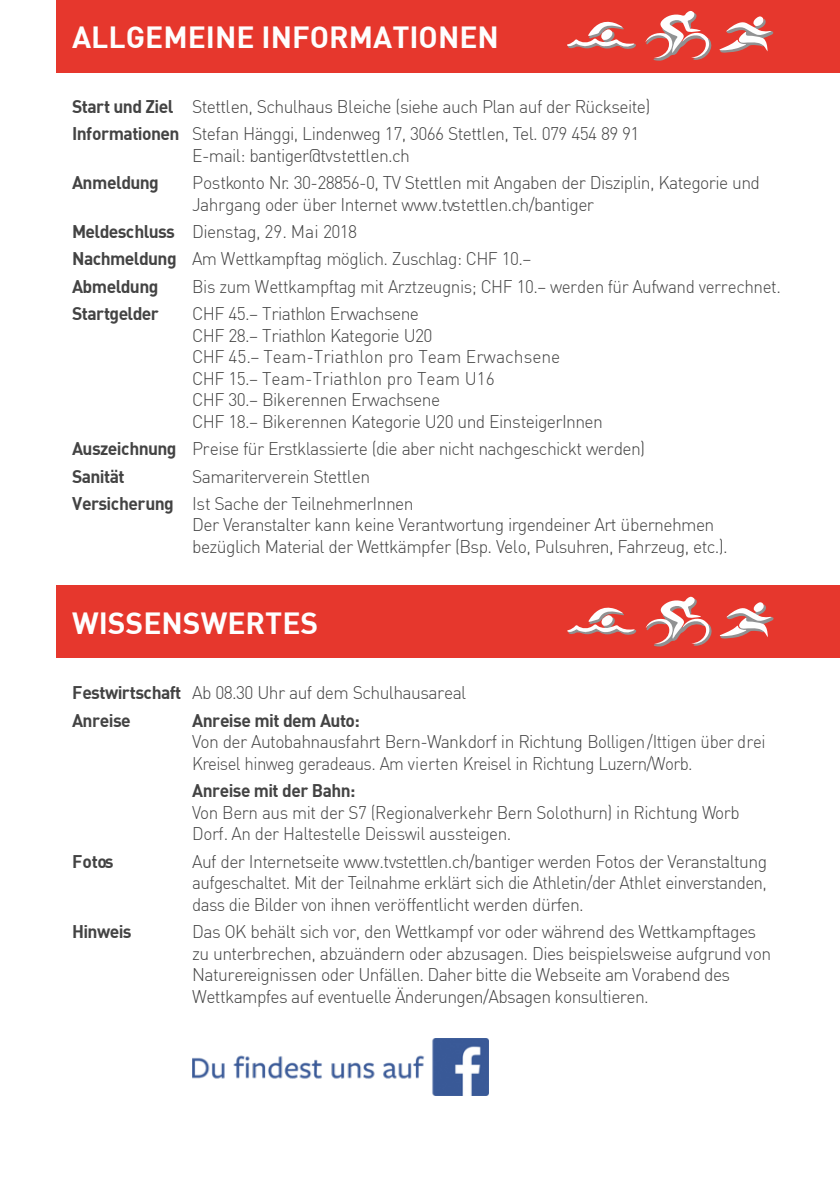
<style>
.page{position:relative;width:840px;height:1191px;background:#fff}
.page>*{position:absolute;margin:0;border:0;box-sizing:border-box;transform-origin:0 0}
.t1{font:30px "DIN Bold";color:#fefefe}
.t2{font:300 18px/21.6px "DIN";letter-spacing:-.035em;color:#434343}
.t3{font:300 18px/21.6px "DIN";letter-spacing:-.035em;color:#434343;scale:.95 1}
.t4{font:18px "DIN Bold";letter-spacing:-.035em;color:#434343}
.t5{font:18px "DIN Bold";letter-spacing:-.035em;color:#434343;scale:.96 1}
.s1{font-family:"DIN Bold";font-weight:400}
</style>
<div class="page">
<div style="left:56px;top:0;width:783px;height:72px;background:#e6372d"></div>
<svg style="left:645px;top:10px;width:67px;height:51px"></svg>
<svg style="left:567px;top:21px;width:69px;height:28px"></svg>
<svg style="left:719px;top:16px;width:54px;height:37px"></svg>
<div style="left:57px;top:586px;width:782px;height:72px;background:#e6372d"></div>
<svg style="left:645px;top:596px;width:67px;height:51px"></svg>
<svg style="left:567px;top:607px;width:69px;height:28px"></svg>
<svg style="left:719px;top:602px;width:54px;height:37px"></svg>
<img style="left:192px;top:1039px;width:296px;height:56px">
<h1 class="t1" style="left:72px;top:17px;width:428px">ALLGEMEINE INFORMATIONEN</h1>
<p class="t2" style="left:72px;top:95px;width:579px;line-height:27.2px"><span class="s1">Start und Ziel</span> Stettlen, Schulhaus Bleiche (siehe auch Plan auf der Rückseite)<br><span class="s1">Informationen</span> Stefan Hänggi, Lindenweg 17, 3066 Stettlen, Tel. 079 454 89 91</p>
<p class="t2" style="left:192px;top:147px;width:219px">E-mail: bantiger@tvstettlen.ch</p>
<p class="t4" style="left:72px;top:171px;width:88px">Anmeldung</p>
<p class="t2" style="left:192px;top:174px;width:569px">Postkonto Nr. 30-28856-0, TV Stettlen mit Angaben der Disziplin, Kategorie und<br>Jahrgang oder über Internet www.tvstettlen.ch/bantiger</p>
<p class="t2" style="left:72px;top:220px;width:460px;line-height:27.2px"><span class="s1">Meldeschluss</span> Dienstag, 29. Mai 2018<br><span class="s1">Nachmeldung</span> Am Wettkampftag möglich. Zuschlag: CHF 10.–</p>
<p class="t4" style="left:72px;top:274px;width:88px">Abmeldung</p>
<p class="t3" style="left:192px;top:277px;width:621px">Bis zum Wettkampftag mit Arztzeugnis; CHF 10.– werden für Aufwand verrechnet.</p>
<p class="t4" style="left:72px;top:302px;width:88px">Startgelder</p>
<p class="t2" style="left:192px;top:305px;width:412px">CHF 45.– Triathlon Erwachsene<br>CHF 28.– Triathlon Kategorie U20<br>CHF 45.– Team-Triathlon pro Team Erwachsene<br>CHF 15.– Team-Triathlon pro Team U16<br>CHF 30.– Bikerennen Erwachsene<br>CHF 18.– Bikerennen Kategorie U20 und EinsteigerInnen</p>
<p class="t2" style="left:72px;top:440px;width:574px"><span class="s1">Auszeichnung</span> Preise für Erstklassierte (die aber nicht nachgeschickt werden)</p>
<p class="t4" style="left:72px;top:464px;width:54px">Sanität</p>
<p class="t2" style="left:72px;top:464px;width:343px;line-height:27.2px;text-indent:120px">Samariterverein Stettlen<br><span class="s1">Versicherung</span> Ist Sache der TeilnehmerInnen</p>
<p class="t2" style="left:192px;top:516px;width:537px">Der Veranstalter kann keine Verantwortung irgendeiner Art übernehmen bezüglich Material der Wettkämpfer (Bsp. Velo, Pulsuhren, Fahrzeug, etc.).</p>
<h1 class="t1" style="left:72px;top:604px;width:247px">WISSENSWERTES</h1>
<p class="t2" style="left:72px;top:684px;width:395px"><span class="s1">Festwirtschaft</span> Ab 08.30 Uhr auf dem Schulhausareal</p>
<p class="t4" style="left:72px;top:708px;width:60px">Anreise</p>
<p class="t4" style="left:192px;top:708px;width:169px">Anreise mit dem Auto:</p>
<p class="t2" style="left:192px;top:733px;width:574px">Von der Autobahnausfahrt Bern-Wankdorf in Richtung Bolligen/Ittigen über drei<br>Kreisel hinweg geradeaus. Am vierten Kreisel in Richtung Luzern/Worb.</p>
<p class="t5" style="left:192px;top:778px;width:171px">Anreise mit der Bahn:</p>
<p class="t3" style="left:192px;top:803px;width:577px">Von Bern aus mit der S7 (Regionalverkehr Bern Solothurn) in Richtung Worb<br>Dorf. An der Haltestelle Deisswil aussteigen.</p>
<p class="t4" style="left:72px;top:849px;width:43px">Fotos</p>
<p class="t2" style="left:192px;top:852px;width:576px;text-align:justify">Auf der Internetseite www.tvstettlen.ch/bantiger werden Fotos der Veranstaltung aufgeschaltet. Mit der Teilnahme erklärt sich die Athletin/der Athlet einverstanden, dass die Bilder von ihnen veröffentlicht werden dürfen.</p>
<p class="t4" style="left:72px;top:919px;width:61px">Hinweis</p>
<p class="t2" style="left:192px;top:922px;width:580px">Das OK behält sich vor, den Wettkampf vor oder während des Wettkampftages zu unterbrechen, abzuändern oder abzusagen. Dies beispielsweise aufgrund von Naturereignissen oder Unfällen. Daher bitte die Webseite am Vorabend des Wettkampfes auf eventuelle Änderungen/Absagen konsultieren.</p>
</div>
